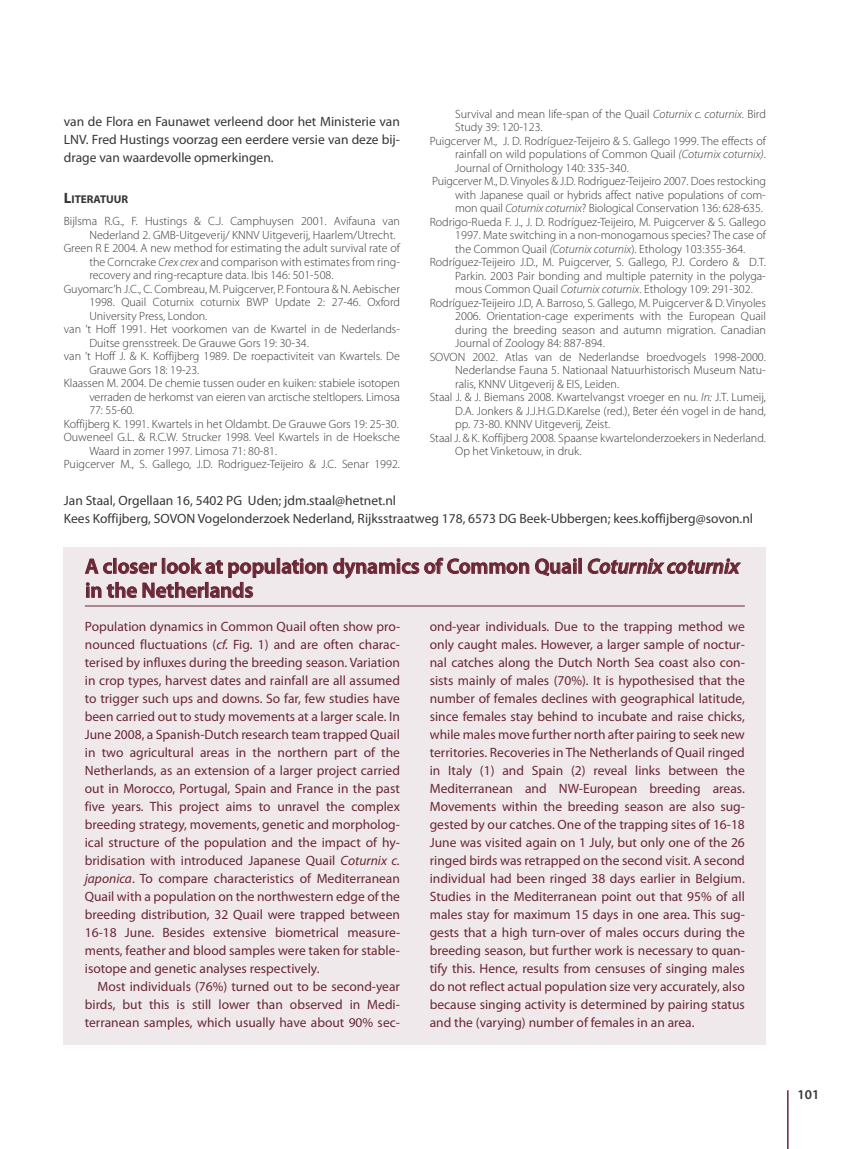
<style>
.page{position:relative;width:851px;height:1149px;background:#fff}
.page>*{position:absolute;margin:0;border:0;box-sizing:border-box;transform-origin:0 0}
.t1{font:600 21px/24px "Myriad Pro";color:#692735}
.t2{font:13.5px/18px "Myriad Pro";color:#692735;text-align:justify}
.t3{font:13.5px/18px "Myriad Pro";color:#353638;text-align:justify}
.t4{font:600 13.5px "Myriad Pro";color:#353638}
.t5{font:300 12px "Myriad Pro";color:#353638}
.t6{font:700 11.25px "Myriad Pro";color:#353638}
.s1{font-size:15px}
.s2{font-style:italic}
</style>
<div class="page">
<hr style="left:787px;top:1089px;width:1px;height:59px;background:#692735">
<div style="left:64px;top:547px;width:701px;height:497px;background:#f0e9eb"></div>
<hr style="left:85px;top:605px;width:659px;height:1px;background:#692735">
<p class="t3" style="left:64px;top:114px;width:337px">van de Flora en Faunawet verleend door het Ministerie van LNV. Fred Hustings voorzag een eerdere versie van deze bij&shy;drage van waardevolle opmerkingen.</p>
<p class="t6" style="left:64px;top:195px;width:66px"><span class="s1">L</span>ITERATUUR</p>
<p class="t5" style="left:64px;top:216px;width:337px">Bijlsma R.G., F. Hustings &amp; C.J. Camphuysen 2001. Avifauna van</p>
<p class="t5" style="left:89px;top:230px;width:307px">Nederland 2. GMB-Uitgeverij/ KNNV Uitgeverij, Haarlem/Utrecht.</p>
<p class="t5" style="left:64px;top:243px;width:337px">Green R E 2004. A new method for estimating the adult survival rate of</p>
<p class="t5" style="left:89px;top:257px;width:312px">the Corncrake <span class="s2">Crex crex</span> and comparison with estimates from ring-</p>
<p class="t5" style="left:89px;top:270px;width:246px">recovery and ring-recapture data. Ibis 146: 501-508.</p>
<p class="t5" style="left:64px;top:284px;width:337px">Guyomarc’h J.C., C. Combreau, M. Puigcerver, P. Fontoura &amp; N. Aebischer</p>
<p class="t5" style="left:89px;top:297px;width:312px">1998. Quail Coturnix coturnix BWP Update 2: 27-46. Oxford</p>
<p class="t5" style="left:89px;top:311px;width:119px">University Press, London.</p>
<p class="t5" style="left:64px;top:324px;width:337px">van ’t Hoff 1991. Het voorkomen van de Kwartel in de Nederlands-</p>
<p class="t5" style="left:89px;top:338px;width:221px">Duitse grensstreek. De Grauwe Gors 19: 30-34.</p>
<p class="t5" style="left:64px;top:351px;width:337px">van ’t Hoff J. &amp; K. Koffijberg 1989. De roepactiviteit van Kwartels. De</p>
<p class="t5" style="left:89px;top:365px;width:111px">Grauwe Gors 18: 19-23.</p>
<p class="t5" style="left:64px;top:378px;width:337px">Klaassen M. 2004. De chemie tussen ouder en kuiken: stabiele isotopen</p>
<p class="t5" style="left:89px;top:392px;width:312px">verraden de herkomst van eieren van arctische steltlopers. Limosa</p>
<p class="t5" style="left:89px;top:405px;width:46px">77: 55-60.</p>
<p class="t5" style="left:64px;top:419px;width:336px">Koffijberg K. 1991. Kwartels in het Oldambt. De Grauwe Gors 19: 25-30.</p>
<p class="t5" style="left:64px;top:432px;width:337px">Ouweneel G.L. &amp; R.C.W. Strucker 1998. Veel Kwartels in de Hoeksche</p>
<p class="t5" style="left:89px;top:446px;width:189px">Waard in zomer 1997. Limosa 71: 80-81.</p>
<p class="t5" style="left:64px;top:459px;width:337px">Puigcerver M., S. Gallego, J.D. Rodriguez-Teijeiro &amp; J.C. Senar 1992.</p>
<p class="t5" style="left:455px;top:109px;width:312px">Survival and mean life-span of the Quail <span class="s2">Coturnix c. coturnix</span>. Bird</p>
<p class="t5" style="left:455px;top:122px;width:89px">Study 39: 120-123.</p>
<p class="t5" style="left:429px;top:136px;width:337px">Puigcerver M., J. D. Rodríguez-Teijeiro &amp; S. Gallego 1999. The effects of</p>
<p class="t5" style="left:455px;top:149px;width:312px">rainfall on wild populations of Common Quail <span class="s2">(Coturnix coturnix)</span>.</p>
<p class="t5" style="left:455px;top:163px;width:175px">Journal of Ornithology 140: 335-340.</p>
<p class="t5" style="left:432px;top:176px;width:335px">Puigcerver M., D. Vinyoles &amp; J.D. Rodriguez-Teijeiro 2007. Does restocking</p>
<p class="t5" style="left:455px;top:190px;width:312px">with Japanese quail or hybrids affect native populations of com-</p>
<p class="t5" style="left:455px;top:203px;width:309px">mon quail <span class="s2">Coturnix coturnix</span>? Biological Conservation 136: 628-635.</p>
<p class="t5" style="left:429px;top:217px;width:337px">Rodrigo-Rueda F. J., J. D. Rodríguez-Teijeiro, M. Puigcerver &amp; S. Gallego</p>
<p class="t5" style="left:455px;top:230px;width:312px">1997. Mate switching in a non-monogamous species? The case of</p>
<p class="t5" style="left:455px;top:244px;width:291px">the Common Quail <span class="s2">(Coturnix coturnix</span>). Ethology 103:355-364.</p>
<p class="t5" style="left:429px;top:257px;width:337px">Rodríguez-Teijeiro J.D., M. Puigcerver, S. Gallego, P.J. Cordero &amp; D.T.</p>
<p class="t5" style="left:455px;top:271px;width:312px">Parkin. 2003 Pair bonding and multiple paternity in the polyga-</p>
<p class="t5" style="left:455px;top:284px;width:299px">mous Common Quail <span class="s2">Coturnix coturnix</span>. Ethology 109: 291-302.</p>
<p class="t5" style="left:429px;top:298px;width:337px">Rodríguez-Teijeiro J.D, A. Barroso, S. Gallego, M. Puigcerver &amp; D. Vinyoles</p>
<p class="t5" style="left:455px;top:311px;width:312px">2006. Orientation-cage experiments with the European Quail</p>
<p class="t5" style="left:455px;top:325px;width:312px">during the breeding season and autumn migration. Canadian</p>
<p class="t5" style="left:455px;top:338px;width:151px">Journal of Zoology 84: 887-894.</p>
<p class="t5" style="left:429px;top:352px;width:337px">SOVON 2002. Atlas van de Nederlandse broedvogels 1998-2000.</p>
<p class="t5" style="left:455px;top:365px;width:312px">Nederlandse Fauna 5. Nationaal Natuurhistorisch Museum Natu-</p>
<p class="t5" style="left:455px;top:379px;width:165px">ralis, KNNV Uitgeverij &amp; EIS, Leiden.</p>
<p class="t5" style="left:429px;top:392px;width:337px">Staal J. &amp; J. Biemans 2008. Kwartelvangst vroeger en nu<span class="s2">. In:</span> J.T. Lumeij,</p>
<p class="t5" style="left:455px;top:406px;width:312px">D.A. Jonkers &amp; J.J.H.G.D.Karelse (red.), Beter één vogel in de hand,</p>
<p class="t5" style="left:455px;top:419px;width:156px">pp. 73-80. KNNV Uitgeverij, Zeist.</p>
<p class="t5" style="left:429px;top:433px;width:337px">Staal J. &amp; K. Koffijberg 2008. Spaanse kwartelonderzoekers in Nederland.</p>
<p class="t5" style="left:455px;top:446px;width:128px">Op het Vinketouw, in druk.</p>
<p class="t3" style="left:64px;top:492px;width:690px">Jan Staal, Orgellaan 16, 5402 PG Uden; jdm.staal@hetnet.nl<br>Kees Koffijberg, SOVON Vogelonderzoek Nederland, Rijksstraatweg 178, 6573 DG Beek-Ubbergen; kees.koffijberg@sovon.nl</p>
<h1 class="t1" style="left:85px;top:555px;width:655px">A closer look at population dynamics of Common Quail <span class="s2">Coturnix coturnix </span>in the Netherlands</h1>
<p class="t2" style="left:85px;top:618px;width:317px">Population dynamics in Common Quail often show pro&shy;nounced fluctuations (<span class="s2">cf.</span> Fig. 1) and are often charac&shy;terised by influxes during the breeding season. Variation in crop types, harvest dates and rainfall are all assumed to trigger such ups and downs. So far, few studies have been carried out to study movements at a larger scale. In June 2008, a Spanish-Dutch research team trapped Quail in two agricultural areas in the northern part of the Netherlands, as an extension of a larger project carried out in Morocco, Portugal, Spain and France in the past five years. This project aims to unravel the complex breeding strategy, movements, genetic and morpholog&shy;ical structure of the population and the impact of hy&shy;bridisation with introduced Japanese Quail <span class="s2">Coturnix c. japonica</span>. To compare characteristics of Mediterranean Quail with a population on the northwestern edge of the breeding distribution, 32 Quail were trapped between 16-18 June. Besides extensive biometrical measure&shy;ments, feather and blood samples were taken for stable&shy;isotope and genetic analyses respectively.</p>
<p class="t2" style="left:85px;top:978px;width:316px;text-indent:13px">Most individuals (76%) turned out to be second-year birds, but this is still lower than observed in Medi&shy;terranean samples, which usually have about 90% sec-</p>
<p class="t2" style="left:429px;top:618px;width:316px">ond-year individuals. Due to the trapping method we only caught males. However, a larger sample of noctur&shy;nal catches along the Dutch North Sea coast also con&shy;sists mainly of males (70%). It is hypothesised that the number of females declines with geographical latitude, since females stay behind to incubate and raise chicks, while males move further north after pairing to seek new territories. Recoveries in The Netherlands of Quail ringed in Italy (1) and Spain (2) reveal links between the Mediterranean and NW-European breeding areas.<br>Movements within the breeding season are also sug&shy;gested by our catches. One of the trapping sites of 16-18<br>June was visited again on 1 July, but only one of the 26 ringed birds was retrapped on the second visit. A second individual had been ringed 38 days earlier in Belgium.<br>Studies in the Mediterranean point out that 95% of all males stay for maximum 15 days in one area. This sug&shy;gests that a high turn-over of males occurs during the breeding season, but further work is necessary to quan&shy;tify this. Hence, results from censuses of singing males do not reflect actual population size very accurately, also because singing activity is determined by pairing status and the (varying) number of females in an area.</p>
<p class="t4" style="left:797px;top:1088px;width:23px">101</p>
</div>
